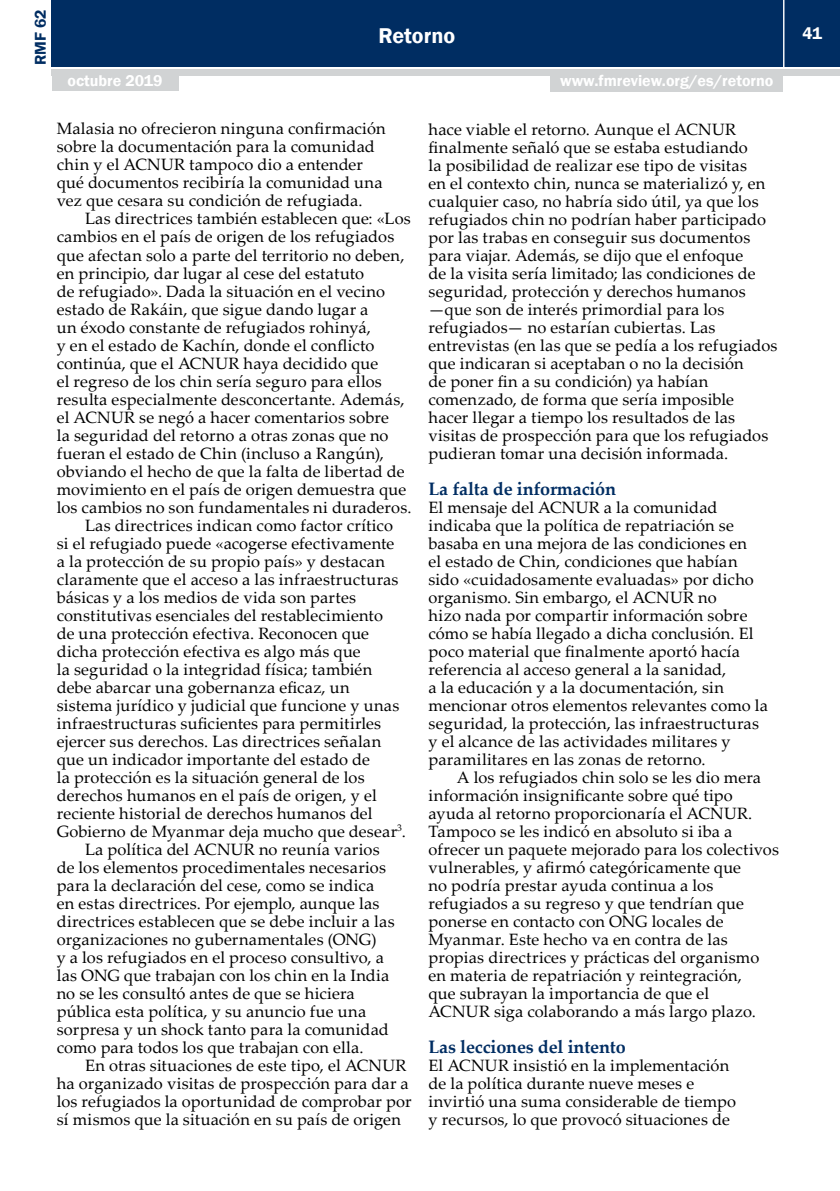
<style>
.page{position:relative;width:840px;height:1191px;background:#fff}
.page>*{position:absolute;margin:0;border:0;box-sizing:border-box;transform-origin:0 0}
.t1{font:600 22px "Franklin Gothic";color:#fff}
.t2{font:700 18px "Palatino Linotype";letter-spacing:-.01em;color:#002d62}
.t3{font:600 17px "Franklin Gothic";color:#fff}
.t4{font:16.4px/18px "Palatino Linotype";letter-spacing:.01em;color:#000}
.t5{font:600 16px "Franklin Gothic";color:#fff}
.t6{font:600 16px "Franklin Gothic";color:#002d62}
</style>
<div class="page">
<div style="left:52px;top:0;width:787px;height:66px;background:#002d62"></div>
<div style="left:52px;top:69px;width:787px;height:6px;background:#d1d3d4"></div>
<hr style="left:782px;top:0;width:2px;height:68px;background:#fff">
<div style="left:52px;top:73px;width:126px;height:18px;background:#d1d3d4"></div>
<div style="left:550px;top:74px;width:232px;height:18px;background:#d1d3d4"></div>
<p class="t6" style="left:31px;top:65px;width:57px;rotate:-90deg">RMF 62</p>
<h1 class="t1" style="left:378px;top:22px;width:78px">Retorno</h1>
<p class="t5" style="left:67px;top:71px;width:97px">octubre 2019</p>
<p class="t5" style="left:560px;top:71px;width:215px">www.fmreview.org/es/retorno</p>
<p class="t4" style="left:57px;top:119px;width:330px">Malasia no ofrecieron ninguna confirmación sobre la documentación para la comunidad chin y el ACNUR tampoco dio a entender qué documentos recibiría la comunidad una vez que cesara su condición de refugiada.</p>
<p class="t4" style="left:85px;top:209px;width:327px">Las directrices también establecen que: «Los</p>
<p class="t4" style="left:57px;top:227px;width:339px">cambios en el país de origen de los refugiados</p>
<p class="t4" style="left:57px;top:245px;width:349px">que afectan solo a parte del territorio no deben,</p>
<p class="t4" style="left:57px;top:263px;width:309px">en principio, dar lugar al cese del estatuto</p>
<p class="t4" style="left:57px;top:281px;width:329px">de refugiado». Dada la situación en el vecino</p>
<p class="t4" style="left:57px;top:299px;width:313px">estado de Rakáin, que sigue dando lugar a</p>
<p class="t4" style="left:57px;top:317px;width:315px">un éxodo constante de refugiados rohinyá,</p>
<p class="t4" style="left:57px;top:335px;width:319px">y en el estado de Kachín, donde el conflicto</p>
<p class="t4" style="left:57px;top:353px;width:323px">continúa, que el ACNUR haya decidido que</p>
<p class="t4" style="left:57px;top:371px;width:326px">el regreso de los chin sería seguro para ellos</p>
<p class="t4" style="left:57px;top:389px;width:349px">resulta especialmente desconcertante. Además,</p>
<p class="t4" style="left:57px;top:407px;width:333px">el ACNUR se negó a hacer comentarios sobre</p>
<p class="t4" style="left:57px;top:425px;width:333px">la seguridad del retorno a otras zonas que no</p>
<p class="t4" style="left:57px;top:443px;width:328px">fueran el estado de Chin (incluso a Rangún),</p>
<p class="t4" style="left:57px;top:461px;width:349px">obviando el hecho de que la falta de libertad de</p>
<p class="t4" style="left:57px;top:479px;width:351px">movimiento en el país de origen demuestra que</p>
<p class="t4" style="left:57px;top:497px;width:356px">los cambios no son fundamentales ni duraderos.</p>
<p class="t4" style="left:85px;top:515px;width:309px">Las directrices indican como factor crítico</p>
<p class="t4" style="left:57px;top:533px;width:339px">si el refugiado puede «acogerse efectivamente</p>
<p class="t4" style="left:57px;top:551px;width:329px">a la protección de su propio país» y destacan</p>
<p class="t4" style="left:57px;top:569px;width:343px">claramente que el acceso a las infraestructuras</p>
<p class="t4" style="left:57px;top:587px;width:300px">básicas y a los medios de vida son partes</p>
<p class="t4" style="left:57px;top:605px;width:327px">constitutivas esenciales del restablecimiento</p>
<p class="t4" style="left:57px;top:623px;width:313px">de una protección efectiva. Reconocen que</p>
<p class="t4" style="left:57px;top:641px;width:305px">dicha protección efectiva es algo más que</p>
<p class="t4" style="left:57px;top:659px;width:317px">la seguridad o la integridad física; también</p>
<p class="t4" style="left:57px;top:677px;width:294px">debe abarcar una gobernanza eficaz, un</p>
<p class="t4" style="left:57px;top:695px;width:344px">sistema jurídico y judicial que funcione y unas</p>
<p class="t4" style="left:57px;top:713px;width:326px">infraestructuras suficientes para permitirles</p>
<p class="t4" style="left:57px;top:731px;width:326px">ejercer sus derechos. Las directrices señalan</p>
<p class="t4" style="left:57px;top:749px;width:314px">que un indicador importante del estado de</p>
<p class="t4" style="left:57px;top:767px;width:309px">la protección es la situación general de los</p>
<p class="t4" style="left:57px;top:785px;width:321px">derechos humanos en el país de origen, y el</p>
<p class="t4" style="left:57px;top:803px;width:317px">reciente historial de derechos humanos del</p>
<p class="t4" style="left:57px;top:821px;width:350px">Gobierno de Myanmar deja mucho que desear<sup>3</sup>.</p>
<p class="t4" style="left:85px;top:839px;width:296px">La política del ACNUR no reunía varios</p>
<p class="t4" style="left:57px;top:857px;width:331px">de los elementos procedimentales necesarios</p>
<p class="t4" style="left:57px;top:875px;width:319px">para la declaración del cese, como se indica</p>
<p class="t4" style="left:57px;top:893px;width:324px">en estas directrices. Por ejemplo, aunque las</p>
<p class="t4" style="left:57px;top:911px;width:339px">directrices establecen que se debe incluir a las</p>
<p class="t4" style="left:57px;top:929px;width:321px">organizaciones no gubernamentales (ONG)</p>
<p class="t4" style="left:57px;top:947px;width:328px">y a los refugiados en el proceso consultivo, a</p>
<p class="t4" style="left:57px;top:965px;width:334px">las ONG que trabajan con los chin en la India</p>
<p class="t4" style="left:57px;top:983px;width:299px">no se les consultó antes de que se hiciera</p>
<p class="t4" style="left:57px;top:1001px;width:311px">pública esta política, y su anuncio fue una</p>
<p class="t4" style="left:57px;top:1019px;width:333px">sorpresa y un shock tanto para la comunidad</p>
<p class="t4" style="left:57px;top:1037px;width:308px">como para todos los que trabajan con ella.</p>
<p class="t4" style="left:85px;top:1055px;width:322px">En otras situaciones de este tipo, el ACNUR</p>
<p class="t4" style="left:57px;top:1073px;width:353px">ha organizado visitas de prospección para dar a</p>
<p class="t4" style="left:57px;top:1091px;width:356px">los refugiados la oportunidad de comprobar por</p>
<p class="t4" style="left:57px;top:1109px;width:345px">sí mismos que la situación en su país de origen</p>
<p class="t4" style="left:428px;top:119px;width:350px">hace viable el retorno. Aunque el ACNUR finalmente señaló que se estaba estudiando<br>la posibilidad de realizar ese tipo de visitas<br>en el contexto chin, nunca se materializó y, en cualquier caso, no habría sido útil, ya que los refugiados chin no podrían haber participado por las trabas en conseguir sus documentos para viajar. Además, se dijo que el enfoque<br>de la visita sería limitado; las condiciones de seguridad, protección y derechos humanos —que son de interés primordial para los refugiados— no estarían cubiertas. Las entrevistas (en las que se pedía a los refugiados que indicaran si aceptaban o no la decisión<br>de poner fin a su condición) ya habían comenzado, de forma que sería imposible hacer llegar a tiempo los resultados de las visitas de prospección para que los refugiados pudieran tomar una decisión informada.</p>
<p class="t2" style="left:428px;top:475px;width:189px">La falta de información</p>
<p class="t4" style="left:428px;top:497px;width:341px">El mensaje del ACNUR a la comunidad indicaba que la política de repatriación se basaba en una mejora de las condiciones en<br>el estado de Chin, condiciones que habían sido «cuidadosamente evaluadas» por dicho organismo. Sin embargo, el ACNUR no<br>hizo nada por compartir información sobre cómo se había llegado a dicha conclusión. El poco material que finalmente aportó hacía referencia al acceso general a la sanidad,<br>a la educación y a la documentación, sin mencionar otros elementos relevantes como la seguridad, la protección, las infraestructuras y el alcance de las actividades militares y paramilitares en las zonas de retorno.</p>
<p class="t4" style="left:428px;top:767px;width:352px;text-indent:28px">A los refugiados chin solo se les dio mera información insignificante sobre qué tipo ayuda al retorno proporcionaría el ACNUR.<br>Tampoco se les indicó en absoluto si iba a ofrecer un paquete mejorado para los colectivos vulnerables, y afirmó categóricamente que<br>no podría prestar ayuda continua a los refugiados a su regreso y que tendrían que ponerse en contacto con ONG locales de Myanmar. Este hecho va en contra de las propias directrices y prácticas del organismo en materia de repatriación y reintegración,<br>que subrayan la importancia de que el<br>ACNUR siga colaborando a más largo plazo.</p>
<p class="t2" style="left:428px;top:1033px;width:199px">Las lecciones del intento</p>
<p class="t4" style="left:428px;top:1055px;width:309px">El ACNUR insistió en la implementación de la política durante nueve meses e invirtió una suma considerable de tiempo y recursos, lo que provocó situaciones de</p>
<p class="t3" style="left:801px;top:23px;width:21px">41</p>
</div>
